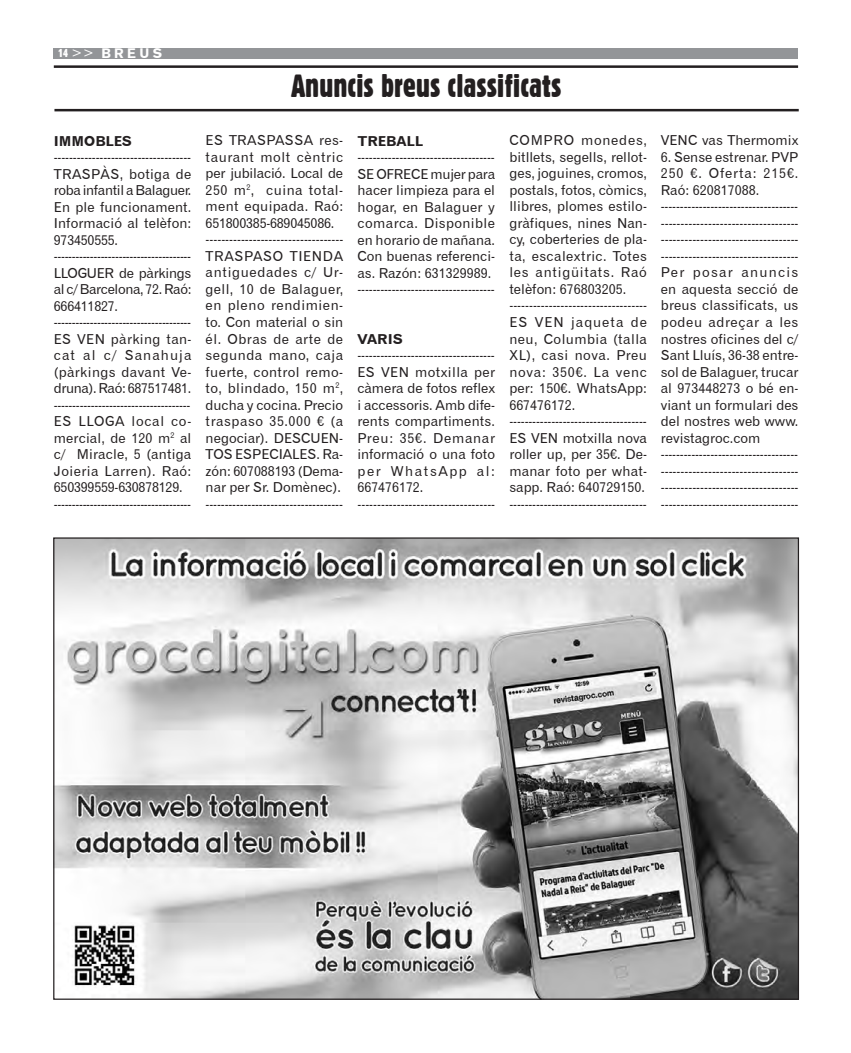
<style>
.page{position:relative;width:851px;height:1053px;background:#fff}
.page>*{position:absolute;margin:0;border:0;box-sizing:border-box;transform-origin:0 0}
.t1{font:31.25px "Gothic 821 Condensed BT";color:#231f20}
.t2{font:13.75px/16.5px "Gothic 720 BT Roman B";color:#231f20;text-align:justify}
.t3{font:13.75px "Gothic 720 BT Bold B";color:#231f20}
.t4{font:13.75px "Gothic 725 BT Black A";letter-spacing:.25em;color:#fff}
.s1{font-family:"Gothic 821 Condensed BT";font-size:11.25px}
.s2{font-family:"Gothic 720 BT Roman B"}
</style>
<div class="page">
<div style="left:53px;top:48px;width:744px;height:10px;background:#939598"></div>
<hr style="left:54px;top:65px;width:744px;height:3px;background:#231f20">
<hr style="left:54px;top:109px;width:744px;height:2px;background:#231f20">
<img style="left:55px;top:539px;width:741px;height:458px">
<p class="t4" style="left:58px;top:45px;width:106px"><span class="s1">14</span><span class="s2">&gt;&gt;</span> BREUS</p>
<p class="t1" style="left:291px;top:67px;width:271px">Anuncis breus classificats</p>
<p class="t3" style="left:54px;top:132px;width:80px">IMMOBLES</p>
<p class="t2" style="left:54px;top:149px;width:139px">------------------------------------</p>
<p class="t2" style="left:54px;top:165px;width:139px">TRASPÀS, botiga de roba infantil a Balaguer.<br>En ple funcionament.<br>Informació al telèfon:<br>973450555.</p>
<p class="t2" style="left:54px;top:248px;width:139px">--------------------------------------</p>
<p class="t2" style="left:54px;top:264px;width:139px">LLOGUER de pàrkings al c/ Barcelona, 72. Raó:<br>666411827.</p>
<p class="t2" style="left:54px;top:314px;width:139px">--------------------------------------</p>
<p class="t2" style="left:54px;top:330px;width:139px">ES VEN pàrking tan&shy;cat al c/ Sanahuja (pàrkings davant Ve&shy;druna). Raó: 687517481.</p>
<p class="t2" style="left:54px;top:396px;width:138px">-------------------------------------</p>
<p class="t2" style="left:54px;top:413px;width:139px">ES LLOGA local co&shy;mercial, de 120 m<sup>2</sup> al c/ Miracle, 5 (antiga Joieria Larren). Raó:<br>650399559-630878129.</p>
<p class="t2" style="left:54px;top:495px;width:139px">--------------------------------------</p>
<p class="t2" style="left:205px;top:132px;width:139px">ES TRASPASSA res&shy;taurant molt cèntric per jubilació. Local de 250 m<sup>2</sup>, cuina total&shy;ment equipada. Raó:<br>651800385-689045086.</p>
<p class="t2" style="left:205px;top:231px;width:139px">-----------------------------------</p>
<p class="t2" style="left:205px;top:248px;width:139px">TRASPASO TIENDA antiguedades c/ Ur&shy;gell, 10 de Balaguer, en pleno rendimien&shy;to. Con material o sin él. Obras de arte de segunda mano, caja fuerte, control remo&shy;to, blindado, 150 m<sup>2</sup>, ducha y cocina. Precio traspaso 35.000 € (a negociar). DESCUEN-TOS ESPECIALES. Ra&shy;zón: 607088193 (Dema&shy;nar per Sr. Domènec).</p>
<p class="t2" style="left:205px;top:495px;width:139px">------------------------------------</p>
<p class="t3" style="left:357px;top:132px;width:67px">TREBALL</p>
<p class="t2" style="left:357px;top:149px;width:139px">------------------------------------</p>
<p class="t2" style="left:357px;top:165px;width:139px">SE OFRECE mujer para hacer limpieza para el hogar, en Balaguer y comarca. Disponible en horario de mañana.<br>Con buenas referenci&shy;as. Razón: 631329989.</p>
<p class="t2" style="left:357px;top:281px;width:139px">------------------------------------</p>
<p class="t3" style="left:357px;top:330px;width:47px">VARIS</p>
<p class="t2" style="left:357px;top:347px;width:139px">------------------------------------</p>
<p class="t2" style="left:357px;top:363px;width:139px">ES VEN motxilla per càmera de fotos reflex i accessoris. Amb dife&shy;rents compartiments.<br>Preu: 35€. Demanar informació o una foto per WhatsApp al:<br>667476172.</p>
<p class="t2" style="left:357px;top:495px;width:139px">-----------------------------------</p>
<p class="t2" style="left:509px;top:132px;width:139px">COMPRO monedes, bitllets, segells, rellot&shy;ges, joguines, cromos, postals, fotos, còmics, llibres, plomes estilo&shy;gràfiques, nines Nan&shy;cy, coberteries de pla&shy;ta, escalextric. Totes les antigüitats. Raó telèfon: 676803205.</p>
<p class="t2" style="left:509px;top:297px;width:139px">-----------------------------------</p>
<p class="t2" style="left:509px;top:314px;width:139px">ES VEN jaqueta de neu, Columbia (talla XL), casi nova. Preu nova: 350€. La venc per: 150€. WhatsApp:<br>667476172.</p>
<p class="t2" style="left:509px;top:413px;width:139px">------------------------------------</p>
<p class="t2" style="left:509px;top:429px;width:139px">ES VEN motxilla nova roller up, per 35€. De&shy;manar foto per what&shy;sapp. Raó: 640729150.</p>
<p class="t2" style="left:509px;top:495px;width:139px">------------------------------------</p>
<p class="t2" style="left:660px;top:132px;width:139px">VENC vas Thermomix</p>
<p class="t2" style="left:660px;top:149px;width:139px">6. Sense estrenar. PVP 250 €. Oferta: 215€.<br>Raó: 620817088.</p>
<p class="t2" style="left:660px;top:198px;width:139px">------------------------------------</p>
<p class="t2" style="left:660px;top:215px;width:139px">----------------------------------- ----------------------------------- -----------------------------------</p>
<p class="t2" style="left:660px;top:264px;width:139px">Per posar anuncis en aquesta secció de breus classificats, us podeu adreçar a les nostres oficines del c/ Sant Lluís, 36-38 entre&shy;sol de Balaguer, trucar al 973448273 o bé en&shy;viant un formulari des del nostres web www. revistagroc.com</p>
<p class="t2" style="left:660px;top:446px;width:139px">------------------------------------ ----------------------------------- ----------------------------------- -----------------------------------</p>
</div>
